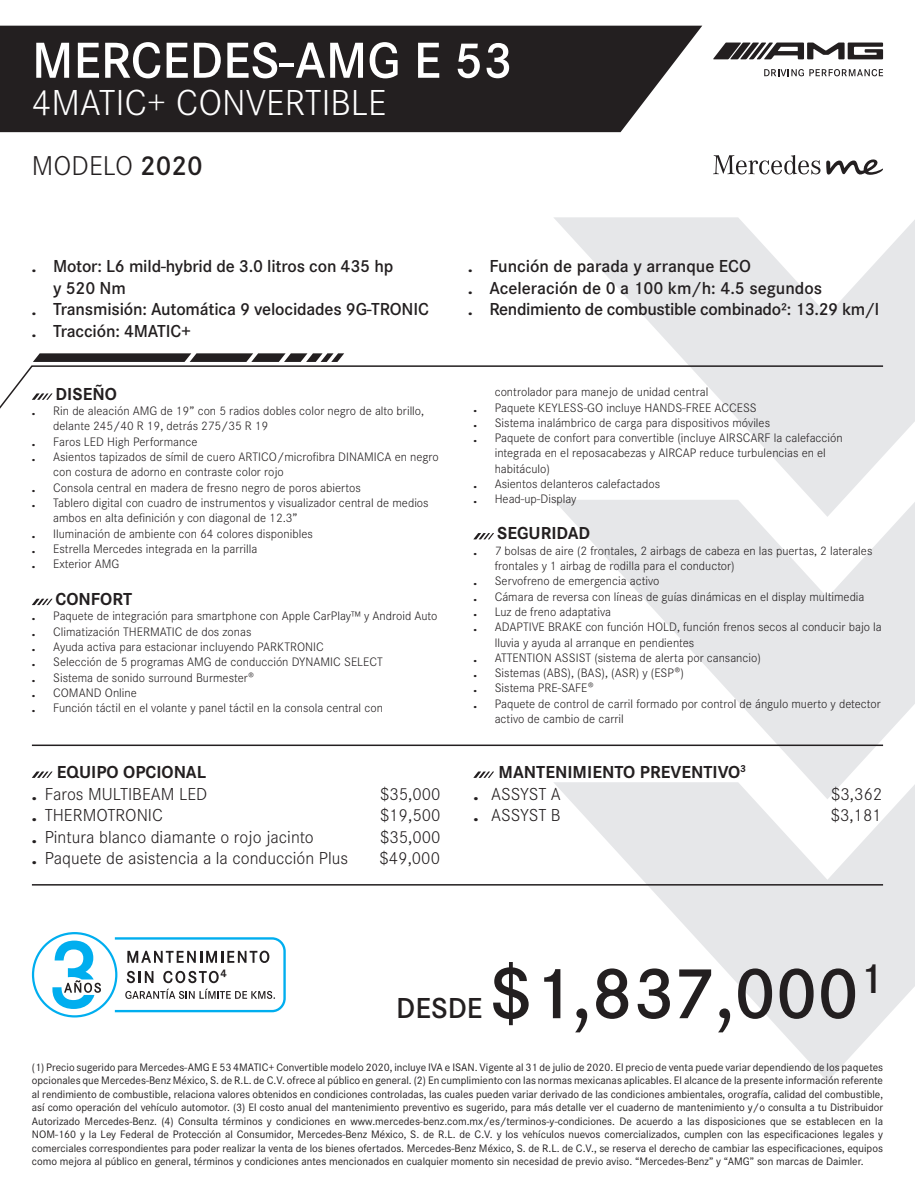
<style>
.page{position:relative;width:915px;height:1191px;background:#fff}
.page>*{position:absolute;margin:0;border:0;box-sizing:border-box;transform-origin:0 0}
.t1{font:600 75px "Daimler CS";color:#231f20}
.t2{font:600 52.5px "Daimler CS";color:#fff}
.t3{font:300 37.5px "Daimler CS";color:#fff}
.t4{font:600 30px "Daimler CS";color:#231f20}
.t5{font:300 28.35px "Daimler CS";color:#231f20}
.t6{font:600 18px/21.6px "Daimler CS";letter-spacing:-.01em;color:#231f20}
.t7{font:300 18px "Daimler CS";color:#231f20}
.t8{font:700 18px "Daimler CS";color:#231f20}
.t9{font:300 12.75px/15.3px "Daimler CS";color:#231f20}
.t10{font:800 12.75px "Daimler CS";color:#231f20}
.t11{font:700 11.4px "Daimler CS";color:#231f20}
.t12{font:11.25px/13.5px "Daimler CS";color:#231f20;text-align:justify}
.s1{font-weight:600}
.s2{font-weight:800;font-size:15.75px}
.s3{font-weight:800}
</style>
<div class="page">
<svg style="left:554px;top:217px;width:360px;height:283px;fill:#e6e7e9"></svg>
<svg style="left:553px;top:500px;width:361px;height:282px;fill:#e6e7e9"></svg>
<svg style="left:553px;top:782px;width:361px;height:299px;fill:#e7e8ea"></svg>
<div style="left:0;top:26px;width:702px;height:106px;background:#231f20"></div>
<svg style="left:713px;top:43px;width:169px;height:16px"></svg>
<svg style="left:764px;top:69px;width:39px;height:7px"></svg>
<svg style="left:809px;top:69px;width:73px;height:7px"></svg>
<svg style="left:713px;top:155px;width:169px;height:20px"></svg>
<svg style="left:32px;top:932px;width:254px;height:85px"></svg>
<svg style="left:0;top:365px;width:884px;height:86px"></svg>
<svg style="left:33px;top:353px;width:311px;height:9px;background:#454142"></svg>
<svg style="left:32px;top:393px;width:21px;height:7px"></svg>
<svg style="left:32px;top:598px;width:21px;height:7px"></svg>
<svg style="left:473px;top:533px;width:21px;height:6px"></svg>
<svg style="left:473px;top:771px;width:21px;height:7px"></svg>
<svg style="left:32px;top:771px;width:21px;height:7px"></svg>
<hr style="left:32px;top:744px;width:850px;height:2px;background:#231f20">
<hr style="left:32px;top:884px;width:850px;height:1px;background:#231f20">
<p class="t2" style="left:32px;top:22px;width:481px">MERCEDES-AMG E 53</p>
<p class="t3" style="left:32px;top:77px;width:356px">4MATIC+ CONVERTIBLE</p>
<h3 class="t5" style="left:32px;top:145px;width:172px">MODELO <span class="s1">2020</span></h3>
<p class="t6" style="left:53px;top:254px;width:341px;text-indent:-21px"><span class="s2">.</span> Motor: L6 mild-hybrid de 3.0 litros con 435 hp y 520 Nm</p>
<p class="t6" style="left:32px;top:297px;width:398px"><span class="s2">.</span> Transmisión: Automática 9 velocidades 9G-TRONIC</p>
<p class="t6" style="left:32px;top:319px;width:160px"><span class="s2">.</span> Tracción: 4MATIC+</p>
<p class="t8" style="left:56px;top:380px;width:63px">DISEÑO</p>
<p class="t10" style="left:32px;top:400px;width:5px">.</p>
<p class="t9" style="left:53px;top:402px;width:372px">Rin de aleación AMG de 19” con 5 radios dobles color negro de alto brillo, delante 245/40 R 19, detrás 275/35 R 19</p>
<p class="t10" style="left:32px;top:431px;width:5px">.</p>
<p class="t9" style="left:53px;top:433px;width:146px">Faros LED High Performance</p>
<p class="t10" style="left:32px;top:446px;width:5px">.</p>
<p class="t9" style="left:53px;top:448px;width:387px">Asientos tapizados de símil de cuero ARTICO/microfibra DINAMICA en negro con costura de adorno en contraste color rojo</p>
<p class="t10" style="left:32px;top:477px;width:5px">.</p>
<p class="t9" style="left:53px;top:479px;width:309px">Consola central en madera de fresno negro de poros abiertos</p>
<p class="t10" style="left:32px;top:492px;width:5px">.</p>
<p class="t9" style="left:53px;top:494px;width:377px">Tablero digital con cuadro de instrumentos y visualizador central de medios ambos en alta definición y con diagonal de 12.3”</p>
<p class="t10" style="left:32px;top:523px;width:5px">.</p>
<p class="t9" style="left:53px;top:525px;width:261px">Iluminación de ambiente con 64 colores disponibles</p>
<p class="t10" style="left:32px;top:538px;width:5px">.</p>
<p class="t9" style="left:53px;top:540px;width:206px">Estrella Mercedes integrada en la parrilla</p>
<p class="t10" style="left:32px;top:553px;width:5px">.</p>
<p class="t9" style="left:53px;top:555px;width:68px">Exterior AMG</p>
<p class="t8" style="left:56px;top:585px;width:78px">CONFORT</p>
<p class="t10" style="left:32px;top:606px;width:5px">.</p>
<p class="t9" style="left:53px;top:608px;width:385px">Paquete de integración para smartphone con Apple CarPlay™ y Android Auto</p>
<p class="t10" style="left:32px;top:621px;width:5px">.</p>
<p class="t9" style="left:53px;top:623px;width:200px">Climatización THERMATIC de dos zonas</p>
<p class="t10" style="left:32px;top:636px;width:5px">.</p>
<p class="t9" style="left:53px;top:638px;width:272px">Ayuda activa para estacionar incluyendo PARKTRONIC</p>
<p class="t10" style="left:32px;top:652px;width:5px">.</p>
<p class="t9" style="left:53px;top:653px;width:331px">Selección de 5 programas AMG de conducción DYNAMIC SELECT</p>
<p class="t10" style="left:32px;top:667px;width:5px">.</p>
<p class="t9" style="left:53px;top:669px;width:202px">Sistema de sonido surround Burmester®</p>
<p class="t10" style="left:32px;top:682px;width:5px">.</p>
<p class="t9" style="left:53px;top:684px;width:85px">COMAND Online</p>
<p class="t10" style="left:32px;top:697px;width:5px">.</p>
<p class="t9" style="left:53px;top:699px;width:331px">Función táctil en el volante y panel táctil en la consola central con</p>
<p class="t8" style="left:57px;top:757px;width:150px">EQUIPO OPCIONAL</p>
<p class="t7" style="left:32px;top:781px;width:177px"><span class="s3">.</span> Faros MULTIBEAM LED</p>
<p class="t7" style="left:380px;top:781px;width:62px">$35,000</p>
<p class="t7" style="left:32px;top:802px;width:132px"><span class="s3">.</span> THERMOTRONIC</p>
<p class="t7" style="left:380px;top:802px;width:62px">$19,500</p>
<p class="t7" style="left:32px;top:824px;width:283px"><span class="s3">.</span> Pintura blanco diamante o rojo jacinto</p>
<p class="t7" style="left:380px;top:824px;width:62px">$35,000</p>
<p class="t7" style="left:32px;top:845px;width:317px"><span class="s3">.</span> Paquete de asistencia a la conducción Plus</p>
<p class="t7" style="left:379px;top:845px;width:62px">$49,000</p>
<p class="t6" style="left:468px;top:254px;width:284px"><span class="s2">.</span> Función de parada y arranque ECO</p>
<p class="t6" style="left:468px;top:276px;width:355px"><span class="s2">.</span> Aceleración de 0 a 100 km/h: 4.5 segundos</p>
<p class="t6" style="left:468px;top:297px;width:412px"><span class="s2">.</span> Rendimiento de combustible combinado2: 13.29 km/l</p>
<p class="t9" style="left:494px;top:383px;width:215px">controlador para manejo de unidad central</p>
<p class="t10" style="left:473px;top:397px;width:5px">.</p>
<p class="t9" style="left:494px;top:399px;width:263px">Paquete KEYLESS-GO incluye HANDS-FREE ACCESS</p>
<p class="t10" style="left:473px;top:412px;width:5px">.</p>
<p class="t9" style="left:494px;top:414px;width:277px">Sistema inalámbrico de carga para dispositivos móviles</p>
<p class="t10" style="left:473px;top:427px;width:5px">.</p>
<p class="t9" style="left:494px;top:429px;width:349px">Paquete de confort para convertible (incluye AIRSCARF la calefacción integrada en el reposacabezas y AIRCAP reduce turbulencias en el habitáculo)</p>
<p class="t10" style="left:473px;top:473px;width:5px">.</p>
<p class="t9" style="left:494px;top:475px;width:167px">Asientos delanteros calefactados</p>
<p class="t10" style="left:473px;top:489px;width:5px">.</p>
<p class="t9" style="left:494px;top:491px;width:83px">Head-up-Display</p>
<p class="t8" style="left:497px;top:519px;width:94px">SEGURIDAD</p>
<p class="t10" style="left:473px;top:540px;width:5px">.</p>
<p class="t9" style="left:494px;top:542px;width:379px">7 bolsas de aire (2 frontales, 2 airbags de cabeza en las puertas, 2 laterales frontales y 1 airbag de rodilla para el conductor)</p>
<p class="t10" style="left:473px;top:571px;width:5px">.</p>
<p class="t9" style="left:494px;top:572px;width:166px">Servofreno de emergencia activo</p>
<p class="t10" style="left:473px;top:586px;width:5px">.</p>
<p class="t9" style="left:494px;top:588px;width:371px">Cámara de reversa con líneas de guías dinámicas en el display multimedia</p>
<p class="t10" style="left:473px;top:601px;width:5px">.</p>
<p class="t9" style="left:494px;top:603px;width:118px">Luz de freno adaptativa</p>
<p class="t10" style="left:473px;top:616px;width:5px">.</p>
<p class="t9" style="left:494px;top:618px;width:388px">ADAPTIVE BRAKE con función HOLD, función frenos secos al conducir bajo la lluvia y ayuda al arranque en pendientes</p>
<p class="t10" style="left:473px;top:647px;width:5px">.</p>
<p class="t9" style="left:494px;top:649px;width:267px">ATTENTION ASSIST (sistema de alerta por cansancio)</p>
<p class="t10" style="left:473px;top:662px;width:5px">.</p>
<p class="t9" style="left:494px;top:664px;width:191px">Sistemas (ABS), (BAS), (ASR) y (ESP®)</p>
<p class="t10" style="left:473px;top:678px;width:5px">.</p>
<p class="t9" style="left:494px;top:680px;width:101px">Sistema PRE-SAFE®</p>
<p class="t10" style="left:473px;top:693px;width:5px">.</p>
<p class="t9" style="left:494px;top:695px;width:387px">Paquete de control de carril formado por control de ángulo muerto y detector activo de cambio de carril</p>
<p class="t8" style="left:498px;top:757px;width:249px">MANTENIMIENTO PREVENTIVO<sup>3</sup></p>
<p class="t7" style="left:473px;top:781px;width:89px"><span class="s3">.</span> ASSYST A</p>
<p class="t7" style="left:830px;top:781px;width:53px">$3,362</p>
<p class="t7" style="left:473px;top:802px;width:89px"><span class="s3">.</span> ASSYST B</p>
<p class="t7" style="left:830px;top:802px;width:53px">$3,181</p>
<p class="t11" style="left:220px;top:964px;width:8px">4</p>
<p class="t4" style="left:396px;top:986px;width:88px">DESDE</p>
<p class="t1" style="left:490px;top:938px;width:394px">$1,837,000<sup>1</sup></p>
<p class="t12" style="left:32px;top:1059px;width:852px">(1) Precio sugerido para Mercedes-AMG E 53 4MATIC+ Convertible modelo 2020, incluye IVA e ISAN. Vigente al 31 de julio de 2020. El precio de venta puede variar dependiendo de los paquetes opcionales que Mercedes-Benz México, S. de R.L. de C.V. ofrece al público en general. (2) En cumplimiento con las normas mexicanas aplicables. El alcance de la presente información referente al rendimiento de combustible, relaciona valores obtenidos en condiciones controladas, las cuales pueden variar derivado de las condiciones ambientales, orografía, calidad del combustible, así como operación del vehículo automotor. (3) El costo anual del mantenimiento preventivo es sugerido, para más detalle ver el cuaderno de mantenimiento y/o consulta a tu Distribuidor Autorizado Mercedes-Benz. (4) Consulta términos y condiciones en www.mercedes-benz.com.mx/es/terminos-y-condiciones. De acuerdo a las disposiciones que se establecen en la NOM-160 y la Ley Federal de Protección al Consumidor, Mercedes-Benz México, S. de R.L. de C.V. y los vehículos nuevos comercializados, cumplen con las especificaciones legales y comerciales correspondientes para poder realizar la venta de los bienes ofertados. Mercedes-Benz México, S. de R.L. de C.V., se reserva el derecho de cambiar las especificaciones, equipos como mejora al público en general, términos y condiciones antes mencionados en cualquier momento sin necesidad de previo aviso. “Mercedes-Benz” y “AMG” son marcas de Daimler.</p>
</div>
